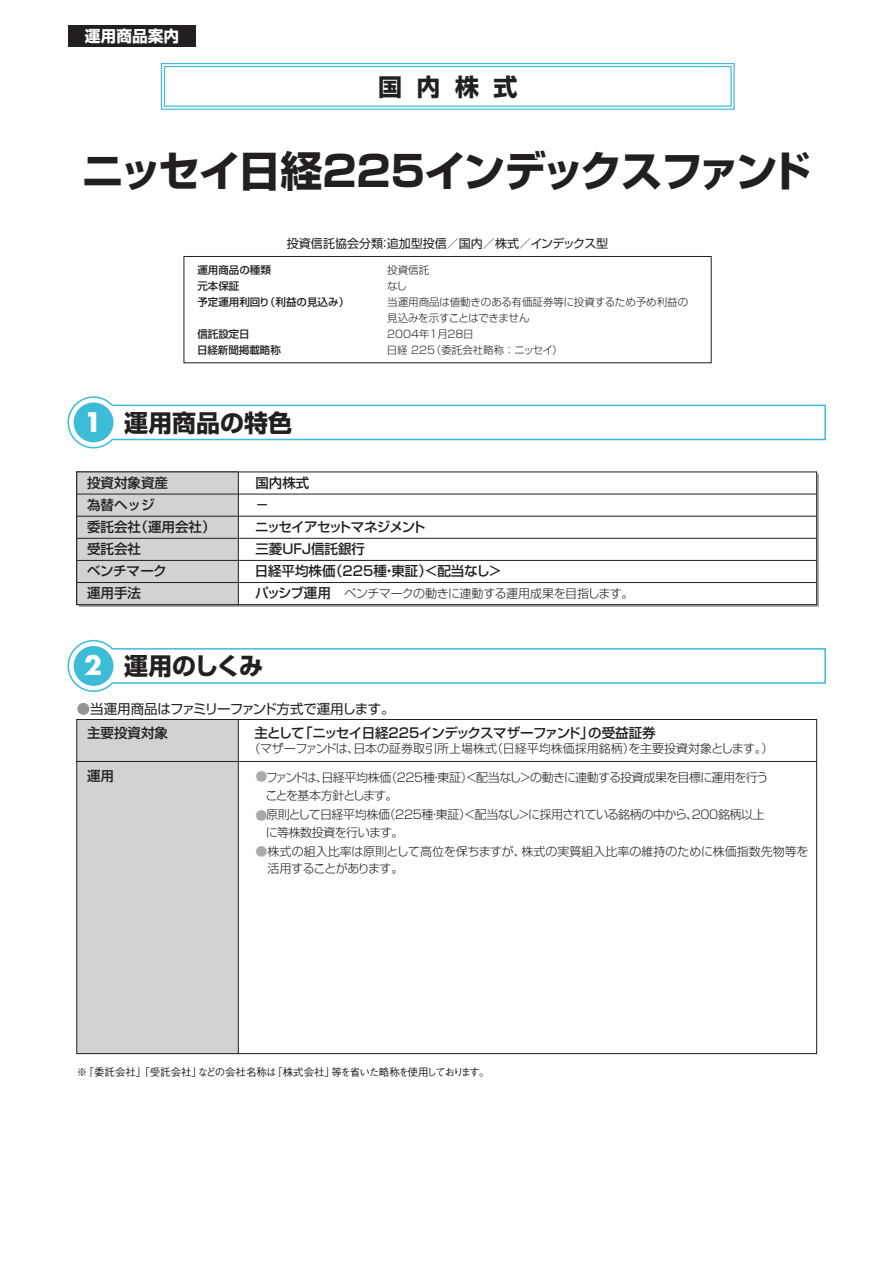
<style>
.page{position:relative;width:893px;height:1263px;background:#fff}
.page>*{position:absolute;margin:0;border:0;box-sizing:border-box;transform-origin:0 0}
.t1{font:700 42px "Shin Go Pro";letter-spacing:-.045em;color:#231f20}
.t2{font:700 26.25px "Futura";color:#fff}
.t3{font:700 24px "Shin Go Pro";color:#231f20}
.t4{font:700 15.75px "Shin Go Pro";color:#fff}
.t5{font:500 13.5px/22px "Shin Go Pro";color:#231f20}
.t6{font:13.5px "Shin Go Pro";letter-spacing:-.05em;color:#231f20}
.t7{font:500 13.5px "Shin Go Pro";letter-spacing:-.045em;color:#231f20}
.t8{font:500 13.5px/22px "Shin Go Pro";letter-spacing:-.05em;color:#231f20}
.t9{font:300 12px/16.5px "Shin Go Pro";letter-spacing:-.03em;color:#231f20}
.t10{font:300 12px "Shin Go Pro";color:#231f20}
.t11{font:12px "Shin Go Pro";color:#231f20}
.t12{font:300 12px "Shin Go Pro";letter-spacing:-.06em;color:#231f20}
.t13{font:300 12px/18px "Shin Go Pro";letter-spacing:-.085em;color:#231f20}
.t14{font:300 12px "Shin Go Pro";letter-spacing:-.065em;color:#231f20}
.t15{font:300 10.5px "Shin Go Pro";color:#231f20}
.t16{font:500 10.5px/16px "Shin Go Pro";color:#231f20}
.t17{font:500 10.5px "Gothic BBB Pro";letter-spacing:-.115em;color:#231f20}
.t18{font:300 10.5px "Shin Go Pro";letter-spacing:-.035em;color:#231f20}
.t19{font:500 10.5px "Gothic BBB Pro";color:#231f20}
.t20{font:500 10.5px "Gothic BBB Pro";letter-spacing:-.02em;color:#231f20}
.t21{font:500 10.5px "Gothic BBB Pro";letter-spacing:-.055em;color:#231f20}
.s1{color:#939598}
.s2{color:#a8a9ad}
</style>
<div class="page">
<svg style="left:160px;top:63px;width:575px;height:47px"></svg>
<div style="left:68px;top:25px;width:128px;height:22px;background:#231f20"></div>
<div style="left:184px;top:256px;width:527px;height:107px;border:1px solid #231f20"></div>
<div style="left:77px;top:472px;width:740px;height:133px;border:1px solid #231f20"></div>
<div style="left:77px;top:472px;width:161px;height:133px;background:#d1d2d4"></div>
<div style="left:77px;top:472px;width:162px;height:133px;border:1px solid #231f20"></div>
<hr style="left:77px;top:560px;width:740px;height:1px;background:#231f20">
<hr style="left:77px;top:582px;width:740px;height:1px;background:#231f20">
<hr style="left:77px;top:538px;width:740px;height:1px;background:#231f20">
<hr style="left:77px;top:516px;width:740px;height:1px;background:#231f20">
<hr style="left:77px;top:494px;width:740px;height:1px;background:#231f20">
<svg style="left:76px;top:719px;width:741px;height:335px"></svg>
<svg style="left:67px;top:396px;width:759px;height:53px"></svg>
<div style="left:74px;top:402px;width:39px;height:40px;background:#3dbcd8;border-radius:50%"></div>
<svg style="left:67px;top:639px;width:759px;height:53px"></svg>
<div style="left:74px;top:646px;width:39px;height:40px;background:#3dbcd8;border-radius:50%"></div>
<h3 class="t4" style="left:85px;top:23px;width:96px">運用商品案内</h3>
<h3 class="t3" style="left:378px;top:67px;width:141px">国内株式</h3>
<h1 class="t1" style="left:82px;top:138px;width:731px">ニッセイ日経225インデックスファンド</h1>
<p class="t11" style="left:287px;top:233px;width:323px">投資信託協会分類追加型投信／国内／株式／インデックス型</p>
<p class="t11" style="left:379px;top:233px;width:13px">：</p>
<h2 class="t2" style="left:84px;top:403px;width:19px">1</h2>
<p class="t16" style="left:197px;top:261px;width:75px">運用商品の種類</p>
<p class="t16" style="left:197px;top:277px;width:43px">元本保証</p>
<p class="t16" style="left:197px;top:293px;width:74px">予定運用利回り</p>
<p class="t16" style="left:197px;top:325px;width:85px">信託設定日<br>日経新聞掲載略称</p>
<p class="t16" style="left:265px;top:293px;width:86px">（利益の見込み(</p>
<h3 class="t3" style="left:124px;top:403px;width:169px">運用商品の特色</h3>
<p class="t15" style="left:387px;top:261px;width:43px">投資信託</p>
<p class="t15" style="left:387px;top:277px;width:21px">なし</p>
<p class="t15" style="left:387px;top:294px;width:303px">当運用商品は値動きのある有価証券等に投資するため予め利益の</p>
<p class="t18" style="left:387px;top:310px;width:144px">見込みを示すことはできません</p>
<p class="t15" style="left:387px;top:326px;width:88px">2004年1月28日</p>
<p class="t15" style="left:431px;top:342px;width:133px">（委託会社略称：ニッセイ(</p>
<p class="t15" style="left:387px;top:342px;width:50px">日経 225</p>
<p class="t5" style="left:87px;top:470px;width:82px">投資対象資産</p>
<p class="t5" style="left:87px;top:492px;width:69px">為替ヘッジ</p>
<p class="t5" style="left:135px;top:514px;width:82px">（運用会社(</p>
<p class="t5" style="left:87px;top:514px;width:55px">委託会社</p>
<p class="t5" style="left:87px;top:558px;width:81px">ベンチマーク運用手法</p>
<p class="t5" style="left:87px;top:536px;width:55px">受託会社</p>
<p class="t8" style="left:255px;top:470px;width:172px">国内株式<br>－<br>ニッセイアセットマネジメント</p>
<p class="t5" style="left:255px;top:536px;width:111px">三菱UFJ信託銀行</p>
<p class="t5" style="left:255px;top:558px;width:82px">日経平均株価</p>
<p class="t5" style="left:329px;top:558px;width:174px">（225種東証）＜配当なし&lt;</p>
<p class="t5" style="left:382px;top:558px;width:15px">・</p>
<p class="t5" style="left:255px;top:580px;width:91px">パッシブ運用　</p>
<p class="t9" style="left:344px;top:584px;width:291px">ベンチマークの動きに連動する運用成果を目指します。</p>
<h2 class="t2" style="left:84px;top:646px;width:19px">2</h2>
<h3 class="t3" style="left:124px;top:647px;width:141px">運用のしくみ</h3>
<p class="t6" style="left:77px;top:698px;width:319px"><span class="s1">●</span>当運用商品はファミリーファンド方式で運用します。</p>
<p class="t5" style="left:87px;top:720px;width:82px">主要投資対象</p>
<p class="t5" style="left:87px;top:763px;width:28px">運用</p>
<p class="t7" style="left:299px;top:722px;width:296px">「ニッセイ日経225インデックスマザーファンド」</p>
<p class="t5" style="left:254px;top:720px;width:52px">主として</p>
<p class="t5" style="left:588px;top:720px;width:69px">の受益証券</p>
<p class="t14" style="left:248px;top:738px;width:113px">（マザーファンドは、</p>
<p class="t9" style="left:255px;top:767px;width:188px"><span class="s2">●</span>ファンドは日経平均株価 225 ・種</p>
<p class="t9" style="left:255px;top:805px;width:187px"><span class="s2">●</span>原則として日経平均株価 225 ・種</p>
<p class="t10" style="left:491px;top:738px;width:145px">（日経平均株価採用銘柄）</p>
<p class="t9" style="left:628px;top:738px;width:147px">を主要投資対象とします (。</p>
<p class="t10" style="left:353px;top:738px;width:145px">日本の証券取引所上場株式</p>
<p class="t9" style="left:385px;top:767px;width:13px">（</p>
<p class="t9" style="left:437px;top:767px;width:86px">東証）＜配当なし</p>
<p class="t12" style="left:519px;top:767px;width:251px">＞の動きに連動する投資成果を目標に運用を行う</p>
<p class="t13" style="left:266px;top:766px;width:134px;text-indent:50px">、<br>ことを基本方針とします。</p>
<p class="t9" style="left:266px;top:804px;width:139px;line-height:18px;text-indent:118px">（に等株数投資を行います。</p>
<p class="t9" style="left:436px;top:805px;width:86px">東証）＜配当なし</p>
<p class="t9" style="left:518px;top:805px;width:249px">＞に採用されている銘柄の中から 200銘柄以上</p>
<p class="t9" style="left:686px;top:805px;width:13px">、</p>
<p class="t10" style="left:521px;top:842px;width:289px">株式の実質組入比率の維持のために株価指数先物等を</p>
<p class="t9" style="left:267px;top:842px;width:260px;text-indent:-12px"><span class="s2">●</span>株式の組入比率は原則として高位を保ちますが、活用することがあります。</p>
<p class="t19" style="left:77px;top:1064px;width:127px">※「委託会社」「受託会社」</p>
<p class="t21" style="left:273px;top:1064px;width:64px">「株式会社」</p>
<p class="t17" style="left:332px;top:1064px;width:160px">等を省いた略称を使用しております。</p>
<p class="t20" style="left:198px;top:1064px;width:81px">などの会社名称は</p>
</div>
